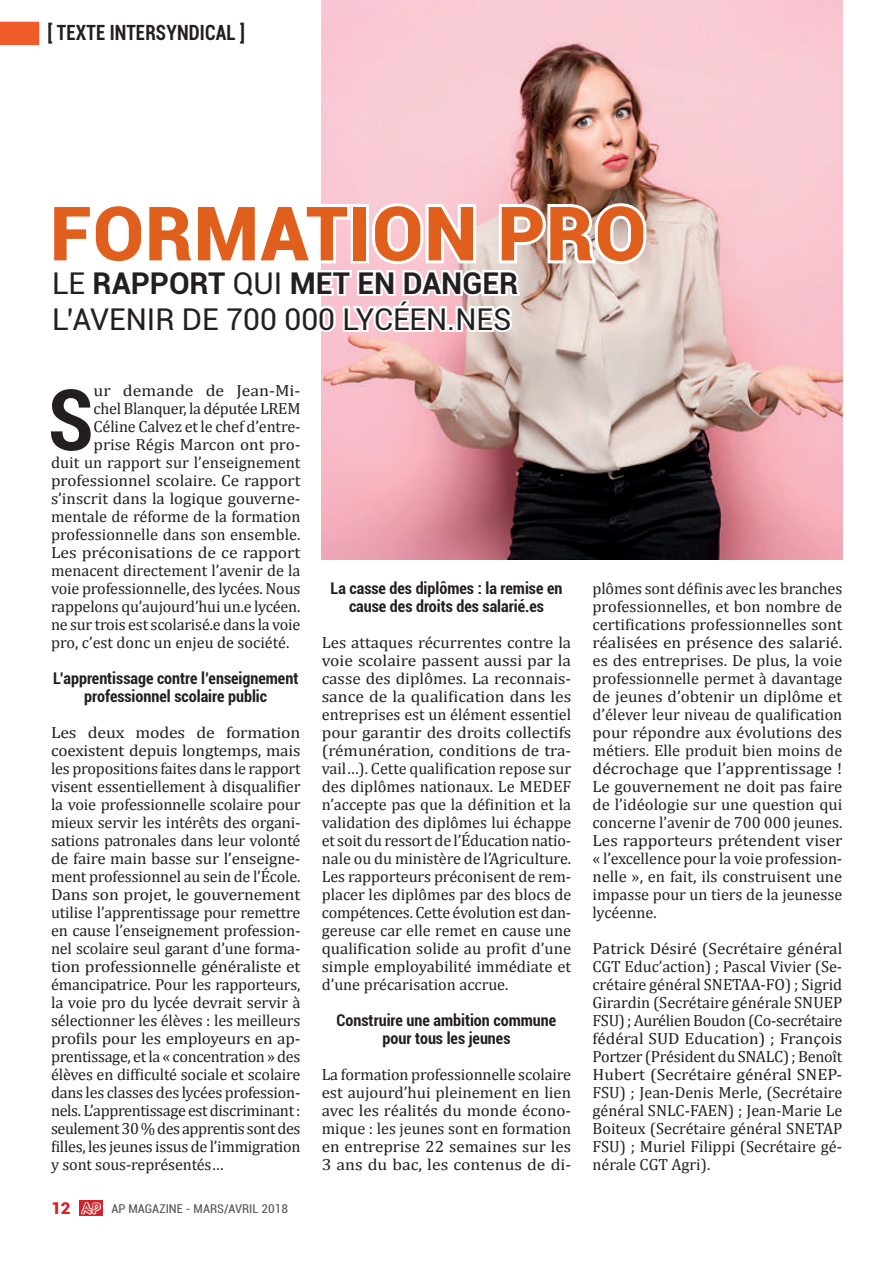
<style>
.page{position:relative;width:893px;height:1263px;background:#fff}
.page>*{position:absolute;margin:0;border:0;box-sizing:border-box;transform-origin:0 0}
.t1{font:700 condensed 84.6px "Roboto";color:#231f20}
.t2{font:900 75px "Roboto";letter-spacing:.01em;color:#e15f1d}
.t3{font:30px/36px "Roboto";color:#231f20}
.t4{font:700 condensed 21px "Roboto";letter-spacing:.01em;color:#231f20;scale:.9 1}
.t5{font:16.2px/18px "Cambria";color:#231f20;text-align:justify}
.t6{font:16.2px/18px "Cambria";color:#231f20;text-align:justify;scale:1.1 1}
.t7{font:16.2px/18px "Cambria";color:#231f20;text-align:justify;scale:1.04 1}
.t8{font:16.2px/18px "Cambria";color:#231f20;text-align:justify;scale:1.06 1}
.t9{font:700 condensed 16.2px/18px "Roboto";color:#231f20;text-align:center}
.t10{font:16.2px "Cambria";color:#231f20;scale:1.09 1}
.t11{font:900 16.2px "Roboto";color:#d1232a;scale:1.06 1}
.t12{font:condensed 12.15px "Roboto";color:#57585a;scale:1.06 1}
.s1{font-weight:700}
</style>
<div class="page">
<img style="left:322px;top:0;width:520px;height:559px">
<svg style="left:80px;top:1201px;width:23px;height:15px"></svg>
<svg style="left:81px;top:1202px;width:20px;height:12px"></svg>
<svg style="left:0;top:21px;width:40px;height:25px"></svg>
<svg style="left:321px;top:199px;width:329px;height:137px"></svg>
<p class="t4" style="left:47px;top:18px;width:221px">[ TEXTE INTERSYNDICAL ]</p>
<h2 class="t2" style="left:50px;top:181px;width:598px">FORMATION PRO</h2>
<h3 class="t3" style="left:52px;top:264px;width:468px">LE <span class="s1">RAPPORT</span> QUI <span class="s1">MET EN DANGER<br></span>L’AVENIR DE 700 000 LYCÉEN.NES</h3>
<h1 class="t1" style="left:48px;top:361px;width:47px">S</h1>
<p class="t6" style="left:94px;top:381px;width:190px">ur demande de Jean-Mi-</p>
<p class="t5" style="left:94px;top:399px;width:208px">chel Blanquer, la députée LREM</p>
<p class="t5" style="left:94px;top:417px;width:208px">Céline Calvez et le chef d’entre-</p>
<p class="t8" style="left:94px;top:435px;width:197px">prise Régis Marcon ont pro-</p>
<p class="t5" style="left:51px;top:453px;width:251px">duit un rapport sur l’enseignement</p>
<p class="t8" style="left:51px;top:471px;width:237px">professionnel scolaire. Ce rapport</p>
<p class="t7" style="left:51px;top:489px;width:241px">s’inscrit dans la logique gouverne-</p>
<p class="t5" style="left:51px;top:507px;width:251px">mentale de réforme de la formation</p>
<p class="t5" style="left:51px;top:525px;width:251px">professionnelle dans son ensemble.</p>
<p class="t10" style="left:51px;top:543px;width:230px">Les préconisations de ce rapport</p>
<p class="t5" style="left:51px;top:561px;width:251px">menacent directement l’avenir de la</p>
<p class="t5" style="left:51px;top:579px;width:251px">voie professionnelle, des lycées. Nous</p>
<p class="t5" style="left:51px;top:597px;width:251px">rappelons qu’aujourd’hui un.e lycéen.</p>
<p class="t5" style="left:51px;top:615px;width:251px">ne sur trois est scolarisé.e dans la voie</p>
<p class="t5" style="left:51px;top:633px;width:240px">pro, c’est donc un enjeu de société.</p>
<p class="t9" style="left:53px;top:669px;width:247px">L’apprentissage contre l’enseignement professionnel scolaire public</p>
<p class="t6" style="left:51px;top:723px;width:228px">Les deux modes de formation coexistent depuis longtemps, mais les propositions faites dans le rapport visent essentiellement à disqualifier la voie professionnelle scolaire pour mieux servir les intérêts des organi&shy;sations patronales dans leur volonté de faire main basse sur l’enseigne&shy;ment professionnel au sein de l’École.<br>Dans son projet, le gouvernement utilise l’apprentissage pour remettre en cause l’enseignement profession&shy;nel scolaire seul garant d’une forma&shy;tion professionnelle généraliste et émancipatrice. Pour les rapporteurs, la voie pro du lycée devrait servir à sélectionner les élèves : les meilleurs profils pour les employeurs en ap&shy;prentissage, et la « concentration » des élèves en difficulté sociale et scolaire dans les classes des lycées profession&shy;nels. L’apprentissage est discriminant: seulement 30 % des apprentis sont des filles, les jeunes issus de l’immigration y sont sous-représentés…</p>
<p class="t11" style="left:51px;top:1197px;width:20px">12</p>
<p class="t12" style="left:111px;top:1201px;width:168px">AP MAGAZINE - MARS/AVRIL 2018</p>
<p class="t9" style="left:330px;top:579px;width:233px">La casse des diplômes : la remise en cause des droits des salarié.es</p>
<p class="t7" style="left:322px;top:633px;width:241px">Les attaques récurrentes contre la voie scolaire passent aussi par la casse des diplômes. La reconnais&shy;sance de la qualification dans les entreprises est un élément essentiel pour garantir des droits collectifs (rémunération, conditions de tra&shy;vail…). Cette qualification repose sur des diplômes nationaux. Le MEDEF n’accepte pas que la définition et la validation des diplômes lui échappe et soit du ressort de l’Éducation natio&shy;nale ou du ministère de l’Agriculture.<br>Les rapporteurs préconisent de rem&shy;placer les diplômes par des blocs de compétences. Cette évolution est dan&shy;gereuse car elle remet en cause une qualification solide au profit d’une simple employabilité immédiate et d’une précarisation accrue.</p>
<p class="t9" style="left:337px;top:1011px;width:221px">Construire une ambition commune pour tous les jeunes</p>
<p class="t5" style="left:322px;top:1065px;width:251px">La formation professionnelle scolaire est aujourd’hui pleinement en lien avec les réalités du monde écono&shy;mique : les jeunes sont en formation en entreprise 22 semaines sur les 3 ans du bac, les contenus de di-</p>
<p class="t5" style="left:592px;top:579px;width:251px">plômes sont définis avec les branches professionnelles, et bon nombre de certifications professionnelles sont réalisées en présence des salarié. es des entreprises. De plus, la voie professionnelle permet à davantage de jeunes d’obtenir un diplôme et d’élever leur niveau de qualification pour répondre aux évolutions des métiers. Elle produit bien moins de décrochage que l’apprentissage !<br>Le gouvernement ne doit pas faire de l’idéologie sur une question qui concerne l’avenir de 700 000 jeunes.<br>Les rapporteurs prétendent viser « l’excellence pour la voie profession&shy;nelle », en fait, ils construisent une impasse pour un tiers de la jeunesse lycéenne.</p>
<p class="t8" style="left:592px;top:939px;width:237px">Patrick Désiré (Secrétaire général CGT Educ’action) ; Pascal Vivier (Se&shy;crétaire général SNETAA-FO) ; Sigrid Girardin (Secrétaire générale SNUEP FSU); Aurélien Boudon (Co-secrétaire fédéral SUD Education) ; François Portzer (Président du SNALC) ; Benoît Hubert (Secrétaire général SNEP-FSU) ; Jean-Denis Merle, (Secrétaire général SNLC-FAEN) ; Jean-Marie Le Boiteux (Secrétaire général SNETAP FSU) ; Muriel Filippi (Secrétaire gé&shy;nérale CGT Agri).</p>
</div>
